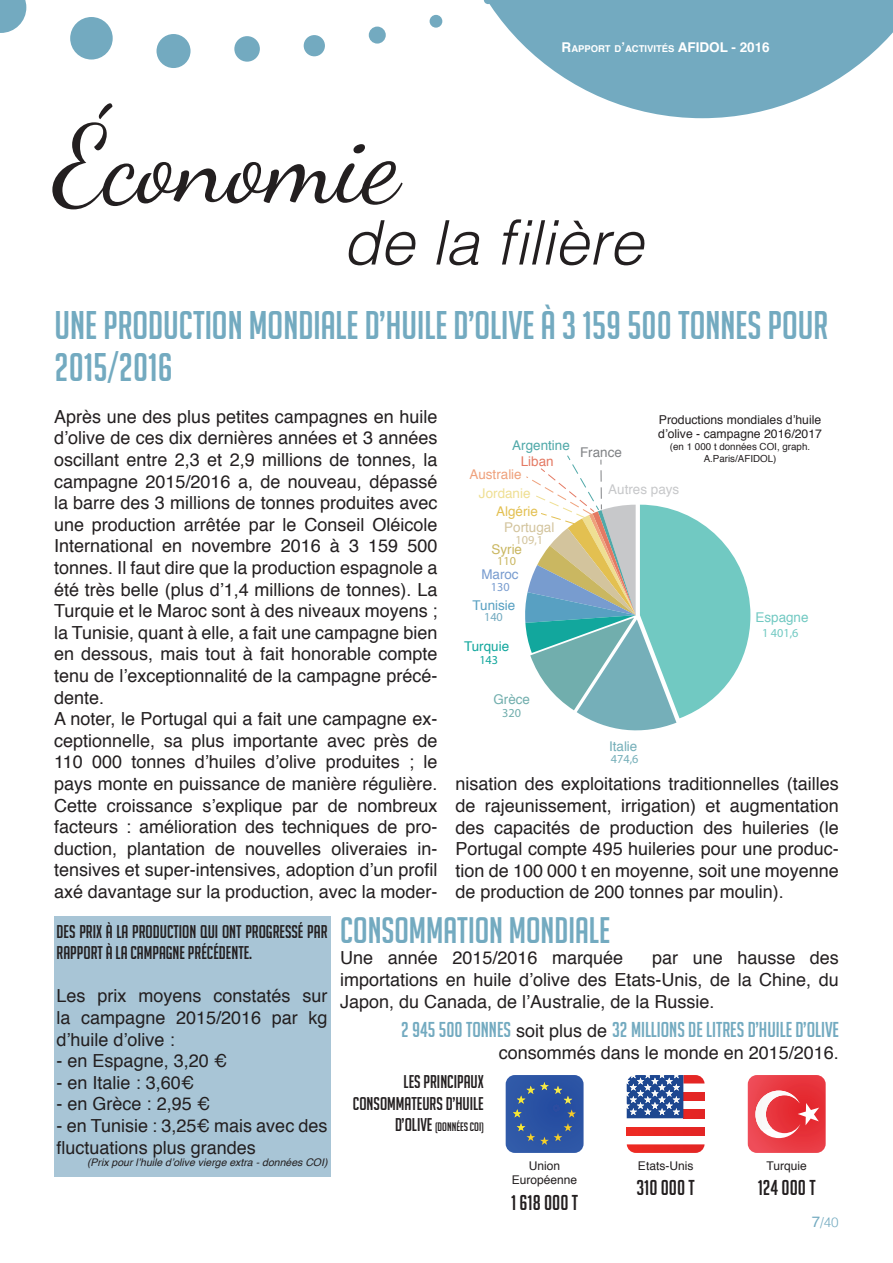
<style>
.page{position:relative;width:893px;height:1263px;background:#fff}
.page>*{position:absolute;margin:0;border:0;box-sizing:border-box;transform-origin:0 0}
.t1{font:108px "Dancing Script";color:#231f20}
.t2{font:italic 300 61.5px "Helvetica";color:#231f20}
.t3{font:39px/42px "Big Noodle Titling";color:#73aac0}
.t4{font:36px "Big Noodle Titling";color:#73aac0}
.t5{font:21px "Big Noodle Titling";color:#73aac0}
.t6{font:21px "Big Noodle Titling";color:#231f20}
.t7{font:18px/21.6px "Helvetica";color:#231f20;text-align:justify}
.t8{font:18px/21.6px "Big Noodle Titling";color:#231f20}
.t9{font:13.5px/28.8px "Helvetica";color:#50a9a9}
.t10{font:13.5px "Helvetica";color:#c7c8ca}
.t11{font:13.5px/25px "Helvetica";color:#cab761;text-align:right}
.t12{font:13.5px "Helvetica";color:#efdf93}
.t13{font:13.5px "Helvetica";color:#d3c49d}
.t14{font:13.5px "Helvetica";color:#e3c051}
.t15{font:13.5px "Helvetica";color:#58a0c2}
.t16{font:13.5px "Helvetica";color:#12a79d}
.t17{font:13.5px "Helvetica";color:#71c9c2}
.t18{font:13.5px "Helvetica";color:#808285}
.t19{font:13.5px "Helvetica";color:#75afb9}
.t20{font:13.5px "Helvetica";color:#e47963}
.t21{font:13.5px "Helvetica";color:#71aead}
.t22{font:300 13.5px "Helvetica";color:#73aac0}
.t23{font:12.15px/14.7px "Helvetica";color:#231f20}
.t24{font:12.15px "Myriad Pro";color:#71c9c2}
.t25{font:12.15px "Myriad Pro";color:#75afb9}
.t26{font:12.15px "Myriad Pro";color:#d3c49d}
.t27{font:12.15px "Myriad Pro";color:#71aead}
.t28{font:12.15px "Myriad Pro";color:#12a79d}
.t29{font:12.15px "Myriad Pro";color:#73aac0}
.t30{font:12.15px "Myriad Pro";color:#789ccf}
.t31{font:12.15px "Myriad Pro";color:#cab761}
.t32{font:12px/14.4px "Helvetica";color:#231f20;text-align:center}
.t33{font:12px "Big Noodle Titling";color:#231f20}
.t34{font:italic 10.5px "Helvetica";color:#231f20}
.t35{font:9.75px/11.7px "Helvetica";color:#231f20;text-align:center}
.t36{font:700 9.45px "Helvetica";color:#fff}
.s1{font-size:13.5px}
.s2{color:#efa17c}
.s3{color:#789ccf}
.s4{font-family:"Helvetica";font-size:18px;color:#231f20}
.s5{font-size:18px}
.s6{font-weight:400;font-size:15px}
</style>
<div class="page">
<div style="left:369px;top:27px;width:17px;height:17px;background:#73aac0;border-radius:50%"></div>
<div style="left:430px;top:15px;width:12px;height:13px;background:#73aac0;border-radius:50%"></div>
<svg style="left:483px;top:0;width:410px;height:118px;fill:#73aac0"></svg>
<svg style="left:0;top:0;width:26px;height:33px"></svg>
<div style="left:70px;top:17px;width:43px;height:43px;background:#73aac0;border-radius:50%"></div>
<div style="left:157px;top:34px;width:34px;height:34px;background:#73aac0;border-radius:50%"></div>
<div style="left:234px;top:36px;width:26px;height:26px;background:#73aac0;border-radius:50%"></div>
<div style="left:304px;top:35px;width:21px;height:21px;background:#73aac0;border-radius:50%"></div>
<div style="left:54px;top:917px;width:276px;height:260px;background:#a8c5d6"></div>
<svg style="left:525px;top:455px;width:225px;height:276px"></svg>
<svg style="left:506px;top:1075px;width:78px;height:78px;background:#395ea0"></svg>
<div style="left:627px;top:1127px;width:78px;height:9px;background:#e92824"></div>
<svg style="left:627px;top:1144px;width:78px;height:9px"></svg>
<svg style="left:627px;top:1075px;width:78px;height:43px"></svg>
<svg style="left:748px;top:1075px;width:78px;height:78px;background:#eb565d"></svg>
<p class="t36" style="left:562px;top:41px;width:210px"><span class="s1">R</span>APPORT D<span class="s1">’</span>ACTIVITÉS <span class="s1">AFIDOL - 2016</span></p>
<p class="t1" style="left:54px;top:101px;width:347px">Économie</p>
<p class="t2" style="left:342px;top:190px;width:302px">de la filière</p>
<p class="t3" style="left:54px;top:304px;width:775px">UNE PRODUCTION MONDIALE D’HUILE D’OLIVE À 3 159 500 TONNES POUR<br>2015/2016</p>
<p class="t7" style="left:54px;top:406px;width:385px">Après une des plus petites campagnes en huile d’olive de ces dix dernières années et 3 années oscillant entre 2,3 et 2,9 millions de tonnes, la campagne 2015/2016 a, de nouveau, dépassé la barre des 3 millions de tonnes produites avec une production arrêtée par le Conseil Oléicole International en novembre 2016 à 3 159 500 tonnes. Il faut dire que la production espagnole a été très belle (plus d’1,4 millions de tonnes). La Turquie et le Maroc sont à des niveaux moyens ; la Tunisie, quant à elle, a fait une campagne bien en dessous, mais tout à fait honorable compte tenu de l’exceptionnalité de la campagne précé&shy;dente.</p>
<p class="t7" style="left:54px;top:708px;width:385px">A noter, le Portugal qui a fait une campagne ex&shy;ceptionnelle, sa plus importante avec près de 110 000 tonnes d’huiles d’olive produites ; le pays monte en puissance de manière régulière.<br>Cette croissance s’explique par de nombreux facteurs : amélioration des techniques de pro&shy;duction, plantation de nouvelles oliveraies in&shy;tensives et super-intensives, adoption d’un profil axé davantage sur la production, avec la moder-</p>
<p class="t23" style="left:658px;top:412px;width:165px">Productions mondiales d’huile d’olive - campagne 2016/2017</p>
<p class="t35" style="left:670px;top:441px;width:142px">(en 1 000 t données COI, graph.<br>A.Paris/AFIDOL)</p>
<p class="t9" style="left:469px;top:431px;width:102px;text-indent:43px">Argentine<br><span class="s2">Australie</span></p>
<p class="t18" style="left:580px;top:442px;width:43px">France</p>
<p class="t20" style="left:521px;top:451px;width:34px">Liban</p>
<p class="t12" style="left:479px;top:483px;width:53px">Jordanie</p>
<p class="t14" style="left:496px;top:501px;width:43px">Algérie</p>
<p class="t13" style="left:504px;top:517px;width:52px">Portugal</p>
<p class="t11" style="left:481px;top:537px;width:42px">Syrie<br><span class="s3">Maroc</span></p>
<p class="t15" style="left:472px;top:594px;width:44px">Tunisie</p>
<p class="t16" style="left:464px;top:636px;width:47px">Turquie</p>
<p class="t10" style="left:608px;top:479px;width:72px">Autres pays</p>
<p class="t26" style="left:516px;top:533px;width:29px">109,1</p>
<p class="t31" style="left:497px;top:554px;width:20px">110</p>
<p class="t30" style="left:491px;top:579px;width:20px">130</p>
<p class="t17" style="left:755px;top:606px;width:55px">Espagne</p>
<p class="t24" style="left:762px;top:625px;width:38px">1 401,6</p>
<p class="t29" style="left:484px;top:610px;width:20px">140</p>
<p class="t28" style="left:479px;top:652px;width:20px">143</p>
<p class="t21" style="left:493px;top:689px;width:38px">Grèce</p>
<p class="t27" style="left:502px;top:705px;width:20px">320</p>
<p class="t19" style="left:609px;top:736px;width:30px">Italie</p>
<p class="t25" style="left:611px;top:751px;width:29px">474,6</p>
<p class="t7" style="left:455px;top:774px;width:385px">nisation des exploitations traditionnelles (tailles de rajeunissement, irrigation) et augmentation des capacités de production des huileries (le Portugal compte 495 huileries pour une produc&shy;tion de 100 000 t en moyenne, soit une moyenne de production de 200 tonnes par moulin).</p>
<p class="t8" style="left:57px;top:920px;width:272px">DES PRIX À LA PRODUCTION QUI ONT PROGRESSÉ PAR<br>RAPPORT À LA CAMPAGNE PRÉCÉDENTE.</p>
<p class="t7" style="left:57px;top:986px;width:272px">Les prix moyens constatés sur la campagne 2015/2016 par kg d’huile d’olive :</p>
<p class="t7" style="left:57px;top:1050px;width:172px">- en Espagne, 3,20 €</p>
<p class="t7" style="left:57px;top:1072px;width:139px">- en Italie : 3,60€</p>
<p class="t7" style="left:57px;top:1094px;width:155px">- en Grèce : 2,95 €</p>
<p class="t7" style="left:57px;top:1115px;width:272px">- en Tunisie : 3,25€ mais avec des fluctuations plus grandes</p>
<p class="t34" style="left:87px;top:1154px;width:242px">(Prix pour l’huile d’olive vierge extra - données COI)</p>
<p class="t4" style="left:340px;top:910px;width:271px">CONSOMMATION MONDIALE</p>
<p class="t7" style="left:340px;top:948px;width:284px">Une année 2015/2016 marquée</p>
<p class="t7" style="left:340px;top:948px;width:500px;text-indent:312px">par une hausse des importations en huile d’olive des Etats-Unis, de la Chine, du Japon, du Canada, de l’Australie, de la Russie.</p>
<p class="t5" style="left:401px;top:1018px;width:439px">2 945 500 TONNES <span class="s4">soit plus de</span> 32 MILLIONS DE LITRES D’HUILE D’OLIVE</p>
<p class="t7" style="left:499px;top:1042px;width:342px">consommés dans le monde en 2015/2016.</p>
<p class="t8" style="left:353px;top:1071px;width:132px;text-align:right">LES PRINCIPAUX<br>CONSOMMATEURS D’HUILE</p>
<p class="t33" style="left:395px;top:1120px;width:90px"><span class="s5">D’OLIVE</span> (DONNÉES COI)</p>
<p class="t32" style="left:512px;top:1159px;width:67px">Union<br>Européenne</p>
<p class="t6" style="left:511px;top:1191px;width:69px">1 618 000 T</p>
<p class="t32" style="left:638px;top:1159px;width:57px">Etats-Unis</p>
<p class="t6" style="left:636px;top:1176px;width:60px">310 000 T</p>
<p class="t32" style="left:767px;top:1159px;width:42px">Turquie</p>
<p class="t6" style="left:758px;top:1176px;width:59px">124 000 T</p>
<p class="t22" style="left:812px;top:1211px;width:29px"><span class="s6">7</span>/40</p>
</div>
